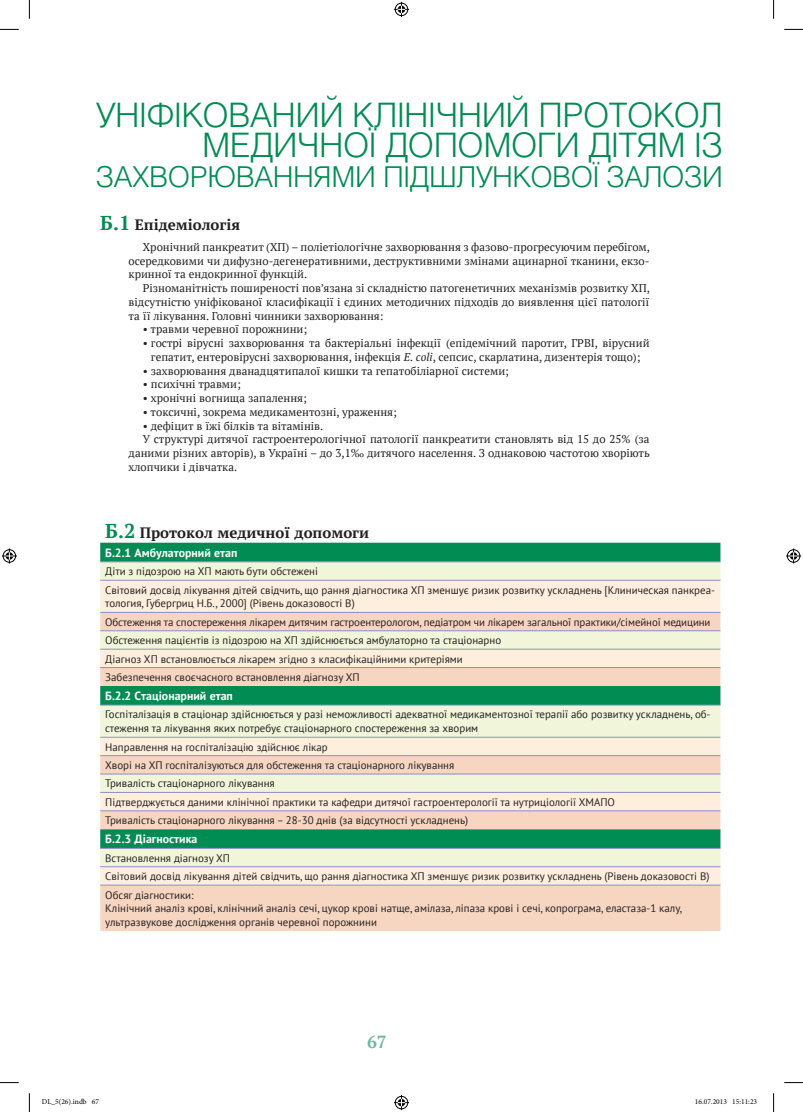
<style>
.page{position:relative;width:803px;height:1112px;background:#fff}
.page>*{position:absolute;margin:0;border:0;box-sizing:border-box;transform-origin:0 0}
.t1{font:300 33.75px/30px "Helios";letter-spacing:-.015em;color:#008c52;text-align:right}
.t2{font:300 28.75px "Helios";letter-spacing:-.015em;color:#008c52}
.t3{font:700 17.5px "PT Serif";color:#72b89a}
.t4{font:700 15px "PT Serif";color:#231f20}
.t5{font:700 11.88px "PT Sans";color:#fff}
.t6{font:11.25px/13.8px "PT Serif";color:#231f20;text-align:justify}
.t7{font:10.88px/18.4px "PT Sans";color:#231f20}
.t8{font:7.5px "Minion Pro";color:#000}
.s1{font-size:20px;color:#008c52}
.s2{font-style:italic}
</style>
<div class="page">
<div style="left:100px;top:542px;width:620px;height:19px;background:#008c52"></div>
<div style="left:100px;top:562px;width:620px;height:17px;background:#f1f6da"></div>
<div style="left:100px;top:580px;width:620px;height:32px;background:#feeedd"></div>
<svg style="left:100px;top:613px;width:620px;height:317px;background:#d7d9c1"></svg>
<hr style="left:100px;top:561px;width:620px;height:1px;background:#8c8fc4">
<hr style="left:100px;top:579px;width:620px;height:1px;background:#8c8fc4">
<hr style="left:100px;top:612px;width:620px;height:1px;background:#8c8fc4">
<hr style="left:100px;top:630px;width:620px;height:1px;background:#8c8fc4">
<hr style="left:100px;top:648px;width:620px;height:1px;background:#8c8fc4">
<hr style="left:100px;top:667px;width:620px;height:1px;background:#8c8fc4">
<hr style="left:100px;top:704px;width:620px;height:1px;background:#8c8fc4">
<hr style="left:100px;top:736px;width:620px;height:1px;background:#8c8fc4">
<hr style="left:100px;top:755px;width:620px;height:1px;background:#8c8fc4">
<hr style="left:100px;top:773px;width:620px;height:1px;background:#8c8fc4">
<hr style="left:100px;top:791px;width:620px;height:1px;background:#8c8fc4">
<hr style="left:100px;top:810px;width:620px;height:1px;background:#8c8fc4">
<hr style="left:100px;top:847px;width:620px;height:1px;background:#8c8fc4">
<hr style="left:100px;top:866px;width:620px;height:1px;background:#8c8fc4">
<hr style="left:100px;top:884px;width:620px;height:1px;background:#8c8fc4">
<svg style="left:0;top:29px;width:19px;height:1px"></svg>
<svg style="left:784px;top:29px;width:19px;height:1px"></svg>
<svg style="left:0;top:1082px;width:19px;height:1px"></svg>
<svg style="left:784px;top:1082px;width:19px;height:1px"></svg>
<svg style="left:29px;top:0;width:1px;height:19px"></svg>
<svg style="left:29px;top:1093px;width:1px;height:18px"></svg>
<svg style="left:773px;top:0;width:1px;height:19px"></svg>
<svg style="left:773px;top:1093px;width:1px;height:18px"></svg>
<svg style="left:394px;top:2px;width:15px;height:15px"></svg>
<svg style="left:394px;top:1095px;width:15px;height:14px"></svg>
<svg style="left:2px;top:548px;width:15px;height:15px"></svg>
<svg style="left:786px;top:548px;width:15px;height:15px"></svg>
<h1 class="t1" style="left:96px;top:99px;width:628px">УНІФІКОВАНИЙ КЛІНІЧНИЙ ПРОТОКОЛ<br>МЕДИЧНОЇ ДОПОМОГИ ДІТЯМ ІЗ</h1>
<h2 class="t2" style="left:96px;top:159px;width:628px">ЗАХВОРЮВАННЯМИ ПІДШЛУНКОВОЇ ЗАЛОЗИ</h2>
<h3 class="t4" style="left:100px;top:214px;width:141px"><span class="s1">Б.1</span> Епідеміологія</h3>
<p class="t6" style="left:129px;top:240px;width:523px;text-indent:14px">Хронічний панкреатит (ХП) – поліетіологічне захворювання з фазово-прогресуючим перебігом, осередковими чи дифузно-дегенеративними, деструктивними змінами ацинарної тканини, екзо&shy;кринної та ендокринної функцій.</p>
<p class="t6" style="left:129px;top:281px;width:523px;text-indent:14px">Різноманітність поширеності пов’язана зі складністю патогенетичних механізмів розвитку ХП, відсутністю уніфікованої класифікації і єдиних методичних підходів до виявлення цієї патології та її лікування. Головні чинники захворювання:</p>
<p class="t6" style="left:143px;top:322px;width:166px">• травми черевної порожнини;</p>
<p class="t6" style="left:143px;top:336px;width:508px;text-align:center">• гострі вірусні захворювання та бактеріальні інфекції (епідемічний паротит, ГРВІ, вірусний гепатит, ентеровірусні захворювання, інфекція <span class="s2">E. coli</span>, сепсис, скарлатина, дизентерія тощо);</p>
<p class="t6" style="left:143px;top:363px;width:368px">• захворювання дванадцятипалої кишки та гепатобіліарної системи;</p>
<p class="t6" style="left:143px;top:377px;width:100px">• психічні травми;</p>
<p class="t6" style="left:143px;top:391px;width:166px">• хронічні вогнища запалення;</p>
<p class="t6" style="left:143px;top:405px;width:256px">• токсичні, зокрема медикаментозні, ураження;</p>
<p class="t6" style="left:143px;top:418px;width:182px">• дефіцит в їжі білків та вітамінів.</p>
<p class="t6" style="left:143px;top:432px;width:508px">У структурі дитячої гастроентерологічної патології панкреатити становлять від 15 до 25% (за</p>
<p class="t6" style="left:129px;top:446px;width:523px">даними різних авторів), в Україні – до 3,1‰ дитячого населення. З однаковою частотою хворіють</p>
<p class="t6" style="left:129px;top:460px;width:110px">хлопчики і дівчатка.</p>
<h3 class="t4" style="left:105px;top:522px;width:266px"><span class="s1">Б.2</span> Протокол медичної допомоги</h3>
<p class="t5" style="left:105px;top:544px;width:134px">Б.2.1 Амбулаторний етап</p>
<p class="t7" style="left:105px;top:562px;width:611px">Діти з підозрою на ХП мають бути обстежені<br>Світовий досвід лікування дітей свідчить, що рання діагностика ХП зменшує ризик розвитку ускладнень [Клиническая панкреа-</p>
<p class="t7" style="left:105px;top:594px;width:607px">тология, Губергриц Н.Б., 2000] (Рівень доказовості В)<br>Обстеження та спостереження лікарем дитячим гастроентерологом, педіатром чи лікарем загальної практики/сімейної медицини Обстеження пацієнтів із підозрою на ХП здійснюється амбулаторно та стаціонарно<br>Діагноз ХП встановлюється лікарем згідно з класифікаційними критеріями<br>Забезпечення своєчасного встановлення діагнозу ХП</p>
<p class="t5" style="left:105px;top:688px;width:129px">Б.2.2 Стаціонарний етап</p>
<p class="t7" style="left:105px;top:707px;width:607px;line-height:13.8px">Госпіталізація в стаціонар здійснюється у разі неможливості адекватної медикаментозної терапії або розвитку ускладнень, об&shy;стеження та лікування яких потребує стаціонарного спостереження за хворим</p>
<p class="t7" style="left:105px;top:737px;width:511px">Направлення на госпіталізацію здійснює лікар<br>Хворі на ХП госпіталізуються для обстеження та стаціонарного лікування<br>Тривалість стаціонарного лікування<br>Підтверджується даними клінічної практики та кафедри дитячої гастроентерології та нутриціології ХМАПО Тривалість стаціонарного лікування – 28-30 днів (за відсутності ускладнень)</p>
<p class="t5" style="left:105px;top:831px;width:94px">Б.2.3 Діагностика</p>
<p class="t7" style="left:105px;top:848px;width:606px">Встановлення діагнозу ХП<br>Світовий досвід лікування дітей свідчить, що рання діагностика ХП зменшує ризик розвитку ускладнень (Рівень доказовості В)<br>Обсяг діагностики:</p>
<p class="t7" style="left:105px;top:901px;width:578px;line-height:13.8px">Клінічний аналіз крові, клінічний аналіз сечі, цукор крові натще, амілаза, ліпаза крові і сечі, копрограма, еластаза-1 калу, ультразвукове дослідження органів черевної порожнини</p>
<h3 class="t3" style="left:367px;top:1029px;width:21px">67</h3>
<p class="t8" style="left:42px;top:1096px;width:59px">DL_5(26).indb 67</p>
<p class="t8" style="left:695px;top:1096px;width:64px">16.07.2013 15:11:23</p>
</div>
